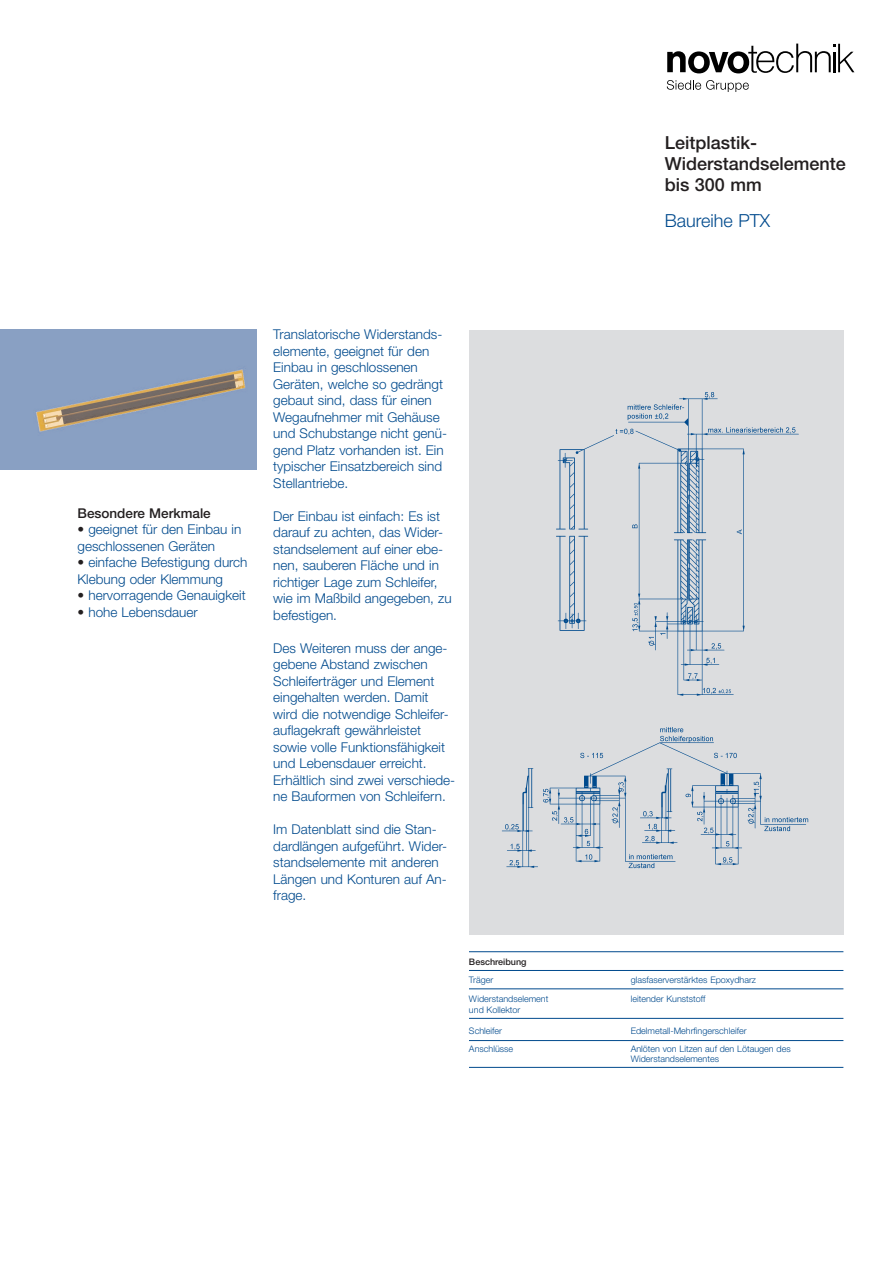
<style>
.page{position:relative;width:886px;height:1263px;background:#fff}
.page>*{position:absolute;margin:0;border:0;box-sizing:border-box;transform-origin:0 0}
.t1{font:500 18px/21px "Helvetica Neue";color:#231f20}
.t2{font:300 18px "Helvetica Neue";color:#004a8d}
.t3{font:300 13.5px/16.5px "Helvetica Neue";color:#004a8d}
.t4{font:500 13.5px "Helvetica Neue";color:#231f20}
.t5{font:300 9px/10.5px "Helvetica Neue";color:#004a8d}
.t6{font:500 9px "Helvetica Neue";color:#231f20}
.s1{color:#231f20}
</style>
<div class="page">
<div style="left:469px;top:330px;width:374px;height:604px;background:#dcdddf"></div>
<img style="left:502px;top:392px;width:307px;height:477px">
<hr style="left:469px;top:970px;width:374px;height:1px;background:#004a8d">
<hr style="left:469px;top:988px;width:374px;height:1px;background:#004a8d">
<hr style="left:469px;top:1018px;width:374px;height:1px;background:#004a8d">
<hr style="left:469px;top:1040px;width:374px;height:1px;background:#004a8d">
<hr style="left:469px;top:1067px;width:374px;height:1px;background:#004a8d">
<hr style="left:469px;top:951px;width:374px;height:1px;background:#004a8d">
<svg style="left:667px;top:44px;width:187px;height:30px"></svg>
<svg style="left:666px;top:80px;width:82px;height:12px"></svg>
<img style="left:0;top:330px;width:256px;height:140px">
<h1 class="t1" style="left:664px;top:134px;width:183px">Leitplastik-<br>Widerstandselemente bis 300 mm</h1>
<h1 class="t2" style="left:664px;top:210px;width:107px">Baureihe PTX</h1>
<p class="t4" style="left:77px;top:508px;width:135px">Besondere Merkmale</p>
<p class="t3" style="left:77px;top:521px;width:165px"><span class="s1">•</span> geeignet für den Einbau in geschlossenen Geräten</p>
<p class="t3" style="left:77px;top:554px;width:171px"><span class="s1">•</span> einfache Befestigung durch<br>Klebung oder Klemmung</p>
<p class="t3" style="left:77px;top:587px;width:170px"><span class="s1">•</span> hervorragende Genauigkeit</p>
<p class="t3" style="left:77px;top:603px;width:122px"><span class="s1">•</span> hohe Lebensdauer</p>
<p class="t3" style="left:273px;top:326px;width:175px">Translatorische Widerstands&shy;elemente, geeignet für den<br>Einbau in geschlossenen<br>Geräten, welche so gedrängt gebaut sind, dass für einen<br>Wegaufnehmer mit Gehäuse und Schubstange nicht genü&shy;gend Platz vorhanden ist. Ein typischer Einsatzbereich sind<br>Stellantriebe.</p>
<p class="t3" style="left:273px;top:507px;width:180px">Der Einbau ist einfach: Es ist darauf zu achten, das Wider&shy;standselement auf einer ebe&shy;nen, sauberen Fläche und in richtiger Lage zum Schleifer, wie im Maßbild angegeben, zu befestigen.</p>
<p class="t3" style="left:273px;top:639px;width:183px">Des Weiteren muss der ange&shy;gebene Abstand zwischen<br>Schleiferträger und Element eingehalten werden. Damit wird die notwendige Schleifer&shy;auflagekraft gewährleistet sowie volle Funktionsfähigkeit und Lebensdauer erreicht.<br>Erhältlich sind zwei verschiede&shy;ne Bauformen von Schleifern.</p>
<p class="t3" style="left:273px;top:821px;width:175px">Im Datenblatt sind die Stan&shy;dardlängen aufgeführt. Wider&shy;standselemente mit anderen<br>Längen und Konturen auf An&shy;frage.</p>
<p class="t6" style="left:469px;top:958px;width:59px">Beschreibung</p>
<p class="t5" style="left:469px;top:974px;width:26px">Träger</p>
<p class="t5" style="left:630px;top:974px;width:127px">glasfaserverstärktes Epoxydharz</p>
<p class="t5" style="left:469px;top:994px;width:81px">Widerstandselement</p>
<p class="t5" style="left:630px;top:994px;width:76px">leitender Kunststoff</p>
<p class="t5" style="left:469px;top:1004px;width:53px">und Kollektor</p>
<p class="t5" style="left:469px;top:1025px;width:35px">Schleifer</p>
<p class="t5" style="left:630px;top:1025px;width:117px">Edelmetall-Mehrfingerschleifer</p>
<p class="t5" style="left:469px;top:1043px;width:46px">Anschlüsse</p>
<p class="t5" style="left:630px;top:1043px;width:161px">Anlöten von Litzen auf den Lötaugen des<br>Widerstandselementes</p>
</div>
